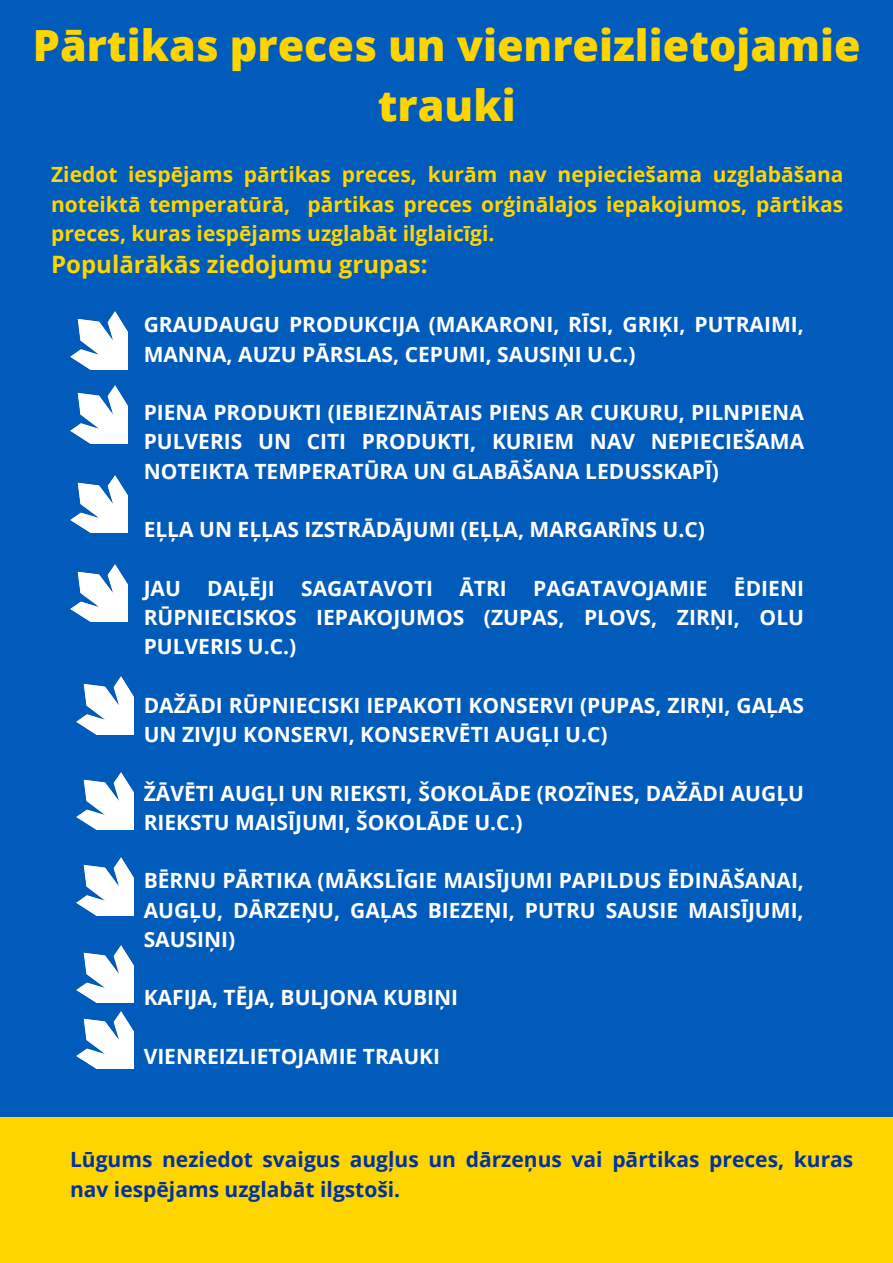
<style>
.page{position:relative;width:893px;height:1263px;background:#ffd500}
.page>*{position:absolute;margin:0;border:0;box-sizing:border-box;transform-origin:0 0}
.t1{font:800 42.97px/59.6px "Open Sans";color:#ffd500;text-align:center}
.t2{font:700 24px "Open Sans";color:#ffd500}
.t3{font:700 21px/29.2px "Open Sans";color:#fff}
.t4{font:700 21px/29.2px "Open Sans";color:#ffd500;text-align:justify}
.t5{font:700 21px/29.2px "Open Sans";color:#0033a1}
</style>
<div class="page">
<div style="left:0;top:0;width:893px;height:1117px;background:#005bbb"></div>
<img style="left:70px;top:312px;width:57px;height:57px">
<img style="left:76px;top:772px;width:58px;height:57px">
<img style="left:76px;top:677px;width:58px;height:57px">
<img style="left:70px;top:386px;width:57px;height:57px">
<img style="left:70px;top:475px;width:57px;height:58px">
<img style="left:70px;top:564px;width:57px;height:58px">
<img style="left:76px;top:945px;width:58px;height:58px">
<img style="left:76px;top:858px;width:58px;height:57px">
<img style="left:76px;top:1011px;width:58px;height:57px">
<p class="t1" style="left:33px;top:15px;width:829px">Pārtikas preces un vienreizlietojamie trauki</p>
<p class="t4" style="left:51px;top:159px;width:794px">Ziedot iespējams pārtikas preces, kurām nav nepieciešama uzglabāšana noteiktā temperatūrā, pārtikas preces orģinālajos iepakojumos, pārtikas preces, kuras iespējams uzglabāt ilglaicīgi.</p>
<p class="t2" style="left:51px;top:248px;width:378px">Populārākās ziedojumu grupas:</p>
<p class="t3" style="left:144px;top:309px;width:661px">GRAUDAUGU PRODUKCIJA (MAKARONI, RĪSI, GRIĶI, PUTRAIMI,<br>MANNA, AUZU PĀRSLAS, CEPUMI, SAUSIŅI U.C.)</p>
<p class="t3" style="left:144px;top:397px;width:662px;text-align:justify">PIENA PRODUKTI (IEBIEZINĀTAIS PIENS AR CUKURU, PILNPIENA PULVERIS UN CITI PRODUKTI, KURIEM NAV NEPIECIEŠAMA NOTEIKTA TEMPERATŪRA UN GLABĀŠANA LEDUSSKAPĪ)</p>
<p class="t3" style="left:144px;top:514px;width:562px">EĻĻA UN EĻĻAS IZSTRĀDĀJUMI (EĻĻA, MARGARĪNS U.C)</p>
<p class="t3" style="left:144px;top:573px;width:39px">JAU</p>
<p class="t3" style="left:207px;top:573px;width:69px">DAĻĒJI</p>
<p class="t3" style="left:301px;top:573px;width:133px">SAGATAVOTI</p>
<p class="t3" style="left:459px;top:573px;width:49px">ĀTRI</p>
<p class="t3" style="left:533px;top:573px;width:176px">PAGATAVOJAMIE</p>
<p class="t3" style="left:144px;top:573px;width:662px;text-align:justify;text-indent:590px">ĒDIENI RŪPNIECISKOS IEPAKOJUMOS (ZUPAS, PLOVS, ZIRŅI, OLU PULVERIS U.C.)</p>
<p class="t3" style="left:144px;top:690px;width:662px">DAŽĀDI RŪPNIECISKI IEPAKOTI KONSERVI (PUPAS, ZIRŅI, GAĻAS<br>UN ZIVJU KONSERVI, KONSERVĒTI AUGĻI U.C)</p>
<p class="t3" style="left:144px;top:778px;width:662px">ŽĀVĒTI AUGĻI UN RIEKSTI, ŠOKOLĀDE (ROZĪNES, DAŽĀDI AUGĻU<br>RIEKSTU MAISĪJUMI, ŠOKOLĀDE U.C.)</p>
<p class="t3" style="left:144px;top:865px;width:662px;text-align:justify">BĒRNU PĀRTIKA (MĀKSLĪGIE MAISĪJUMI PAPILDUS ĒDINĀŠANAI, AUGĻU, DĀRZEŅU, GAĻAS BIEZEŅI, PUTRU SAUSIE MAISĪJUMI, SAUSIŅI)</p>
<p class="t3" style="left:144px;top:983px;width:316px">KAFIJA, TĒJA, BULJONA KUBIŅI</p>
<p class="t3" style="left:144px;top:1041px;width:298px">VIENREIZLIETOJAMIE TRAUKI</p>
<p class="t5" style="left:70px;top:1145px;width:785px">Lūgums neziedot svaigus augļus un dārzeņus vai pārtikas preces, kuras nav iespējams uzglabāt ilgstoši.</p>
</div>
